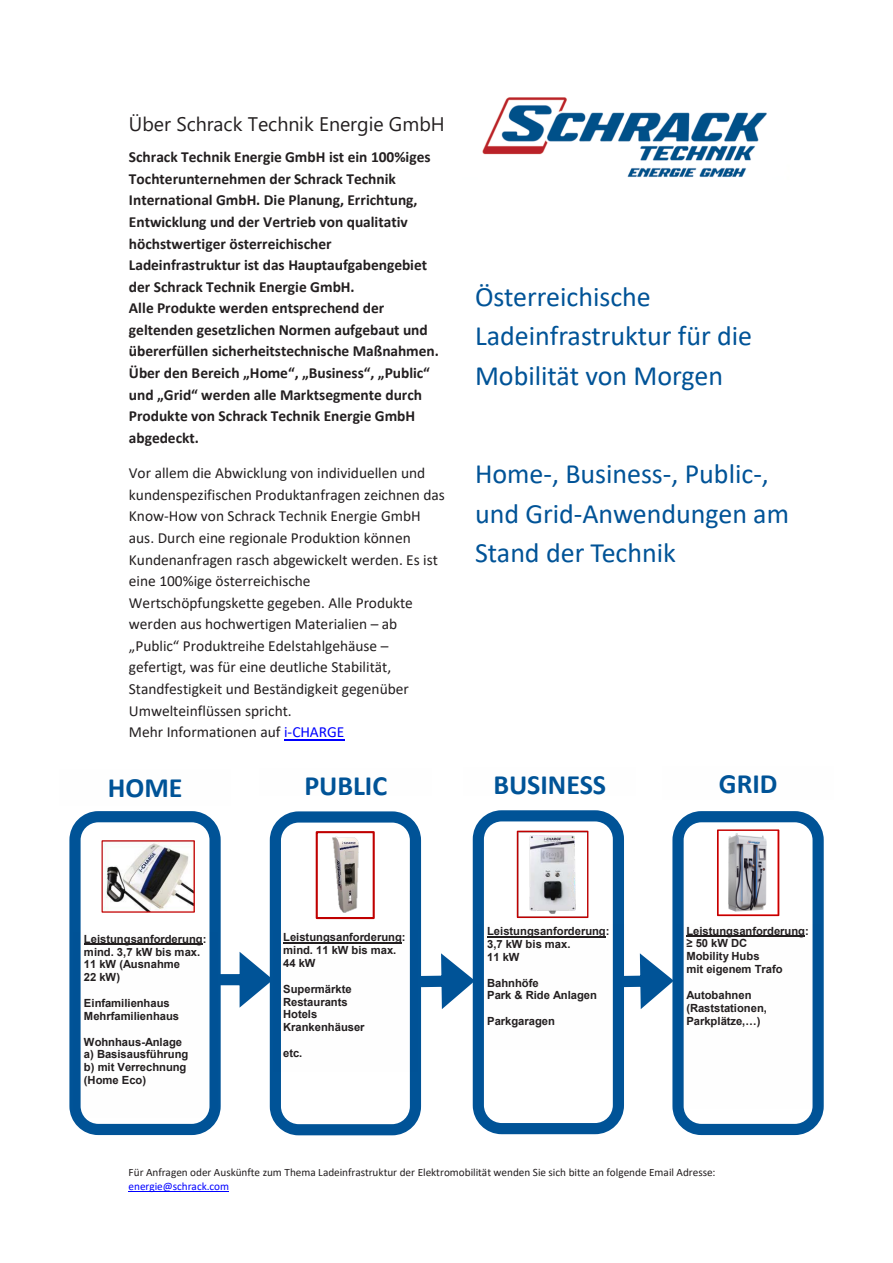
<style>
.page{position:relative;width:893px;height:1263px;background:#fff}
.page>*{position:absolute;margin:0;border:0;box-sizing:border-box;transform-origin:0 0}
.t1{font:28.05px/39.2px "Calibri";color:#005397}
.t2{font:700 28.05px "Calibri";color:#005397}
.t3{font:19.65px "Segoe UI";color:#231f20}
.t4{font:700 15.45px/21.6px "Calibri";color:#231f20}
.t5{font:15.45px/21.6px "Calibri";color:#231f20}
.t6{font:700 11.25px/12.9px "Arial";color:#231f20}
.t7{font:11.25px/13.6px "Calibri";letter-spacing:-.005em;color:#231f20}
.s1{color:#00f}
</style>
<div class="page">
<hr style="left:129px;top:1191px;width:100px;height:1px;background:#00f">
<hr style="left:284px;top:739px;width:61px;height:1px;background:#00f">
<div style="left:69px;top:811px;width:152px;height:324px;border:11px solid #005397;border-radius:23px"></div>
<img style="left:74px;top:932px;width:143px;height:185px">
<hr style="left:84px;top:944px;width:119px;height:1px;background:#231f20">
<svg style="left:217px;top:952px;width:53px;height:56px"></svg>
<div style="left:270px;top:811px;width:151px;height:324px;border:11px solid #005397;border-radius:23px"></div>
<img style="left:273px;top:930px;width:144px;height:141px">
<hr style="left:283px;top:942px;width:119px;height:1px;background:#231f20">
<svg style="left:421px;top:953px;width:52px;height:56px"></svg>
<div style="left:473px;top:810px;width:151px;height:324px;border:11px solid #005397;border-radius:23px"></div>
<img style="left:477px;top:925px;width:147px;height:124px">
<hr style="left:487px;top:936px;width:119px;height:1px;background:#231f20">
<svg style="left:622px;top:953px;width:50px;height:56px"></svg>
<div style="left:672px;top:811px;width:152px;height:324px;border:11px solid #005397;border-radius:23px"></div>
<img style="left:676px;top:924px;width:144px;height:185px">
<hr style="left:686px;top:936px;width:119px;height:1px;background:#231f20">
<img style="left:104px;top:842px;width:89px;height:69px">
<img style="left:332px;top:836px;width:27px;height:77px">
<div style="left:316px;top:831px;width:59px;height:88px;border:2px solid #c00000"></div>
<img style="left:529px;top:835px;width:47px;height:79px">
<div style="left:517px;top:831px;width:71px;height:87px;border:1px solid #c00000"></div>
<img style="left:728px;top:833px;width:39px;height:79px">
<div style="left:717px;top:829px;width:62px;height:87px;border:1px solid #c00000"></div>
<img style="left:482px;top:97px;width:285px;height:80px">
<p class="t3" style="left:129px;top:105px;width:317px">Über Schrack Technik Energie GmbH</p>
<p class="t4" style="left:129px;top:146px;width:311px">Schrack Technik Energie GmbH ist ein 100%iges Tochterunternehmen der Schrack Technik International GmbH. Die Planung, Errichtung, Entwicklung und der Vertrieb von qualitativ höchstwertiger österreichischer Ladeinfrastruktur ist das Hauptaufgabengebiet der Schrack Technik Energie GmbH.<br>Alle Produkte werden entsprechend der geltenden gesetzlichen Normen aufgebaut und übererfüllen sicherheitstechnische Maßnahmen.<br>Über den Bereich „Home“, „Business“, „Public“ und „Grid“ werden alle Marktsegmente durch Produkte von Schrack Technik Energie GmbH abgedeckt.</p>
<p class="t5" style="left:129px;top:462px;width:318px">Vor allem die Abwicklung von individuellen und kundenspezifischen Produktanfragen zeichnen das Know-How von Schrack Technik Energie GmbH aus. Durch eine regionale Produktion können Kundenanfragen rasch abgewickelt werden. Es ist eine 100%ige österreichische Wertschöpfungskette gegeben. Alle Produkte werden aus hochwertigen Materialien – ab „Public“ Produktreihe Edelstahlgehäuse – gefertigt, was für eine deutliche Stabilität, Standfestigkeit und Beständigkeit gegenüber Umwelteinflüssen spricht.<br>Mehr Informationen auf <span class="s1">i-CHARGE</span></p>
<p class="t2" style="left:108px;top:767px;width:76px">HOME</p>
<p class="t2" style="left:304px;top:766px;width:85px">PUBLIC</p>
<p class="t1" style="left:475px;top:277px;width:279px">Österreichische<br>Ladeinfrastruktur für die<br>Mobilität von Morgen</p>
<p class="t1" style="left:475px;top:454px;width:316px">Home-, Business-, Public-, und Grid-Anwendungen am<br>Stand der Technik</p>
<p class="t2" style="left:493px;top:765px;width:114px">BUSINESS</p>
<p class="t2" style="left:719px;top:764px;width:60px">GRID</p>
<p class="t6" style="left:84px;top:932px;width:124px">Leistungsanforderung: mind. 3,7 kW bis max.<br>11 kW (Ausnahme<br>22 kW)</p>
<p class="t6" style="left:84px;top:997px;width:97px">Einfamilienhaus<br>Mehrfamilienhaus</p>
<p class="t6" style="left:84px;top:1035px;width:106px">Wohnhaus-Anlage a) Basisausführung b) mit Verrechnung (Home Eco)</p>
<p class="t6" style="left:283px;top:931px;width:124px">Leistungsanforderung: mind. 11 kW bis max.<br>44 kW</p>
<p class="t6" style="left:283px;top:982px;width:83px">Supermärkte<br>Restaurants<br>Hotels<br>Krankenhäuser</p>
<p class="t6" style="left:283px;top:1047px;width:21px">etc.</p>
<p class="t6" style="left:487px;top:925px;width:124px">Leistungsanforderung:<br>3,7 kW bis max.<br>11 kW</p>
<p class="t6" style="left:487px;top:976px;width:111px">Bahnhöfe<br>Park &amp; Ride Anlagen</p>
<p class="t6" style="left:487px;top:1015px;width:69px">Parkgaragen</p>
<p class="t6" style="left:686px;top:924px;width:124px">Leistungsanforderung: ≥ 50 kW DC<br>Mobility Hubs<br>mit eigenem Trafo</p>
<p class="t6" style="left:686px;top:989px;width:82px">Autobahnen (Raststationen,<br>Parkplätze,…)</p>
<p class="t7" style="left:129px;top:1165px;width:588px">Für Anfragen oder Auskünfte zum Thema Ladeinfrastruktur der Elektromobilität wenden Sie sich bitte an folgende Email Adresse: <span class="s1">energie@schrack.com</span></p>
</div>
